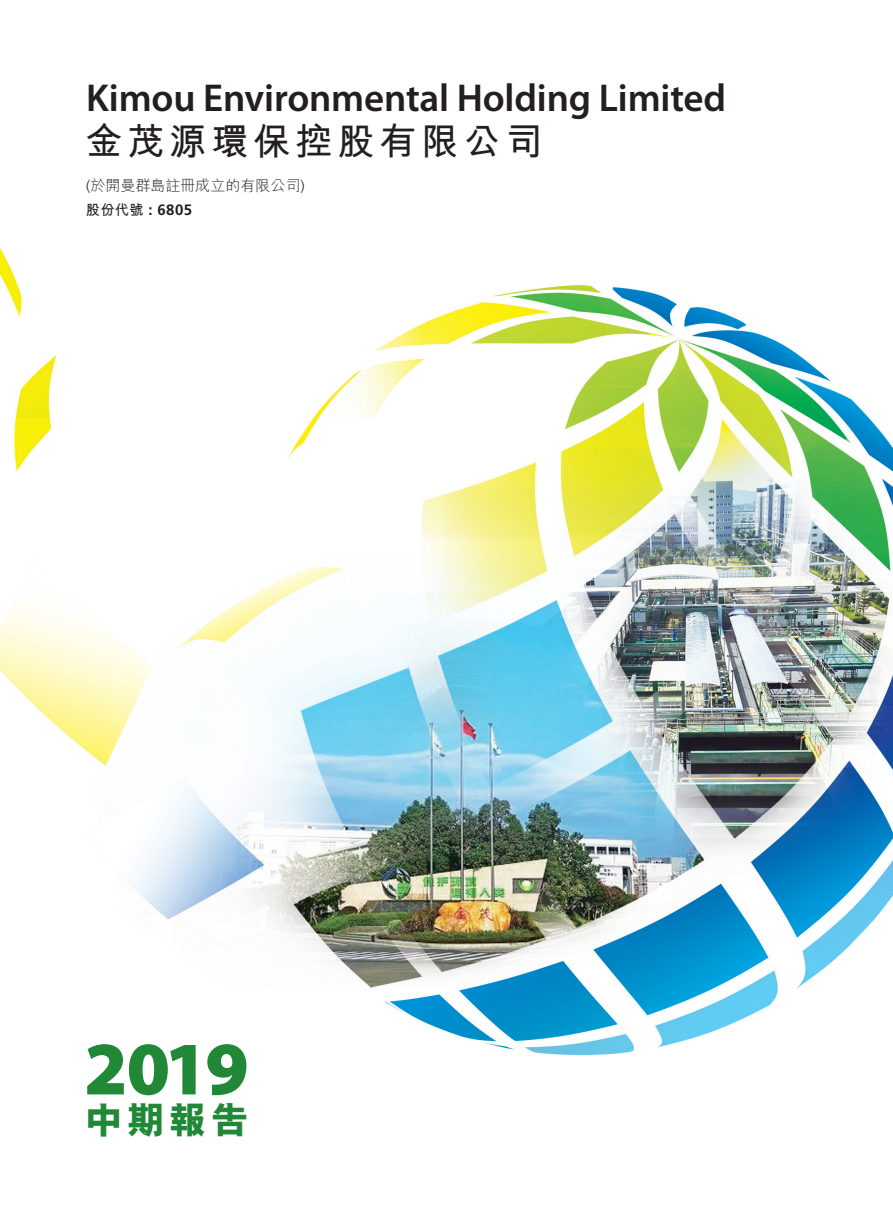
<style>
.page{position:relative;width:893px;height:1212px;background:#fff}
.page>*{position:absolute;margin:0;border:0;box-sizing:border-box;transform-origin:0 0}
.t1{font:900 76.05px "Myriad Pro";color:#208836}
.t2{font:600 39px "Myriad Pro";letter-spacing:-.005em;color:#231f20}
.t3{font:700 37.5px "M Hei HK";letter-spacing:.12em;color:#231f20}
.t4{font:800 37.5px "M Hei HK";color:#208836}
.t5{font:300 15px "M Hei HK";color:#231f20}
.t6{font:700 15px "Frutiger LT Std";color:#231f20}
.s1{font-family:"Frutiger LT Std"}
.s2{font-family:"M Hei HK";font-size:14.25px}
</style>
<div class="page">
<img style="left:0;top:247px;width:893px;height:809px">
<p class="t2" style="left:86px;top:73px;width:641px">Kimou Environmental Holding Limited</p>
<p class="t3" style="left:85px;top:114px;width:459px">金茂源環保控股有限公司</p>
<p class="t5" style="left:86px;top:178px;width:220px"><span class="s1">(</span>於開曼群島註冊成立的有限公司<span class="s1">(</span></p>
<p class="t6" style="left:86px;top:201px;width:108px"><span class="s2">股份代號</span> : 6805</p>
<h1 class="t1" style="left:84px;top:1018px;width:166px">2019</h1>
<p class="t4" style="left:85px;top:1101px;width:165px">中期報告</p>
</div>
